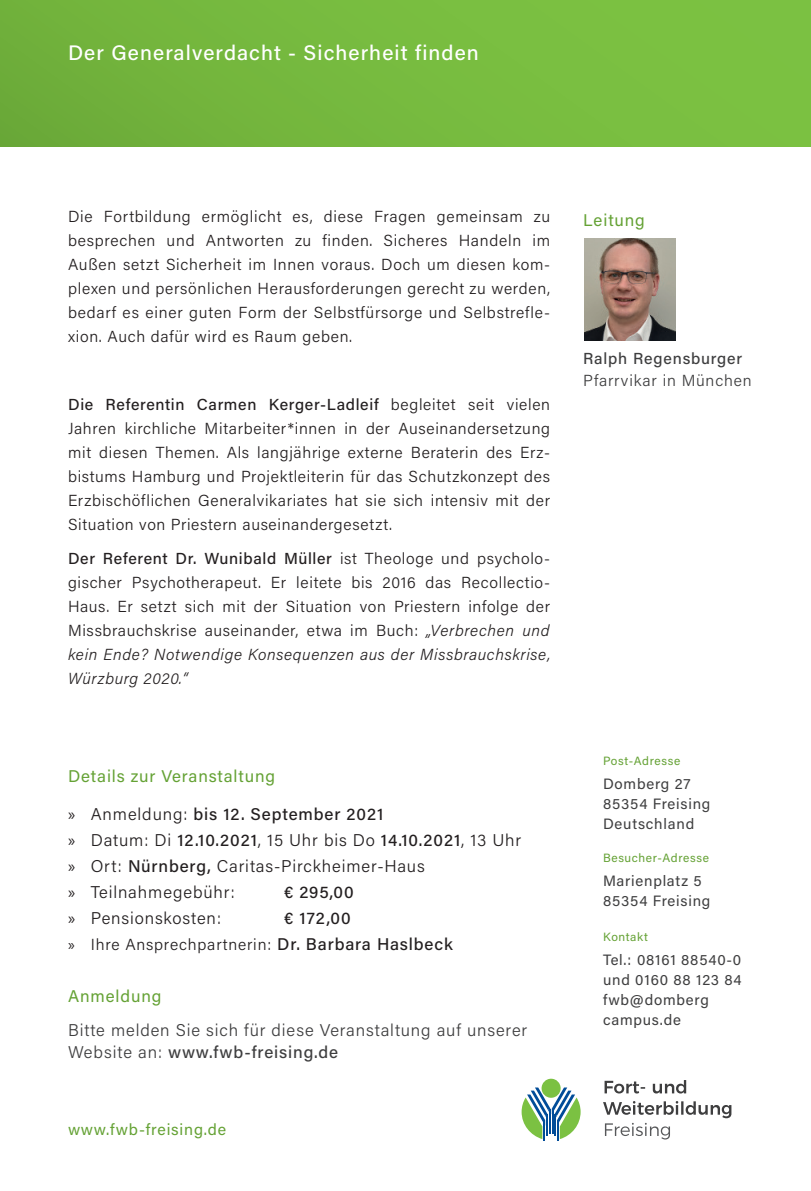
<style>
.page{position:relative;width:811px;height:1191px;background:#fff}
.page>*{position:absolute;margin:0;border:0;box-sizing:border-box;transform-origin:0 0}
.t1{font:21px "Acumin Variable Concept";letter-spacing:.075em;color:#fff}
.t2{font:17px "Acumin Variable Concept";letter-spacing:.06em;color:#231f20}
.Text{font:17px/22px "Acumin Variable Concept";letter-spacing:.06em;color:#3e3e3f}
.Überschrift_klein{font:17px "Acumin Variable Concept";letter-spacing:.07em;color:#65a235}
.Text-2{font:16px/24px "Acumin Variable Concept";letter-spacing:.05em;color:#231f20;text-align:justify}
.Überschrift_klein-2{font:16px/22px "Acumin Variable Concept";letter-spacing:.07em;color:#3e3e3f}
.Text-3{font:16px "Acumin Variable Concept";letter-spacing:.07em;color:#65a235}
.t3{font:15px/20px "Acumin Variable Concept";letter-spacing:.07em;color:#3e3e3f}
.überschrift{font:12px "Acumin Variable Concept";letter-spacing:.07em;color:#65a235}
.s1{font-family:"Myriad Pro"}
.s2{font-size:17px}
</style>
<div class="page">
<div style="left:0;top:0;width:811px;height:146px;background:linear-gradient(to right,#6faf3b,#7dc443)"></div>
<div style="left:541px;top:1078px;width:19px;height:19px;background:#7bc142;border-radius:50%"></div>
<svg style="left:521px;top:1087px;width:59px;height:53px"></svg>
<svg style="left:603px;top:1101px;width:128px;height:38px"></svg>
<svg style="left:604px;top:1080px;width:82px;height:13px"></svg>
<img style="left:584px;top:239px;width:91px;height:102px">
<p class="t1" style="left:68px;top:38px;width:412px">Der Generalverdacht - Sicherheit finden</p>
<p class="Text-2" style="left:68px;top:203px;width:483px">Die Fortbildung ermöglicht es, diese Fragen gemeinsam zu besprechen und Antworten zu finden. Sicheres Handeln im Außen setzt Sicherheit im Innen voraus. Doch um diesen kom&shy;plexen und persönlichen Herausforderungen gerecht zu werden, bedarf es einer guten Form der Selbstfürsorge und Selbstrefle&shy;xion. Auch dafür wird es Raum geben.</p>
<p class="Text-2" style="left:68px;top:391px;width:483px">Die Referentin Carmen Kerger-Ladleif begleitet seit vielen Jahren kirchliche Mitarbeiter*innen in der Auseinandersetzung mit diesen Themen. Als langjährige externe Beraterin des Erz&shy;bistums Hamburg und Projektleiterin für das Schutzkonzept des Erzbischöflichen Generalvikariates hat sie sich intensiv mit der Situation von Priestern auseinandergesetzt.</p>
<p class="Text-2" style="left:68px;top:545px;width:483px">Der Referent Dr. Wunibald Müller ist Theologe und psycholo&shy;gischer Psychotherapeut. Er leitete bis 2016 das Recollectio-Haus. Er setzt sich mit der Situation von Priestern infolge der Missbrauchskrise auseinander, etwa im Buch: „Verbrechen und kein Ende? Notwendige Konsequenzen aus der Missbrauchskrise, Würzburg 2020.“</p>
<p class="Überschrift_klein" style="left:68px;top:764px;width:208px">Details zur Veranstaltung</p>
<p class="t2" style="left:68px;top:802px;width:316px"><span class="s1">»</span> Anmeldung: bis 12. September 2021</p>
<p class="t2" style="left:68px;top:828px;width:454px"><span class="s1">»</span> Datum: Di 12.10.2021, 15 Uhr bis Do 14.10.2021, 13 Uhr</p>
<p class="t2" style="left:68px;top:854px;width:358px"><span class="s1">»</span> Ort: Nürnberg, Caritas-Pirckheimer-Haus</p>
<p class="t2" style="left:68px;top:880px;width:168px"><span class="s1">»</span> Teilnahmegebühr:</p>
<p class="t2" style="left:284px;top:880px;width:71px">€ 295,00</p>
<p class="t2" style="left:68px;top:906px;width:154px"><span class="s1">»</span> Pensionskosten:</p>
<p class="t2" style="left:284px;top:906px;width:68px">€ 172,00</p>
<p class="Text-2" style="left:68px;top:931px;width:385px"><span class="s1">»</span> Ihre Ansprechpartnerin: <span class="s2">Dr. Barbara Haslbeck</span></p>
<p class="Überschrift_klein" style="left:68px;top:984px;width:95px">Anmeldung</p>
<p class="Text" style="left:68px;top:1018px;width:460px">Bitte melden Sie sich für diese Veranstaltung auf unserer<br>Website an: www.fwb-freising.de</p>
<p class="Text-3" style="left:68px;top:1118px;width:159px">www.fwb-freising.de</p>
<p class="Überschrift_klein" style="left:583px;top:209px;width:63px">Leitung</p>
<p class="Überschrift_klein-2" style="left:583px;top:346px;width:170px">Ralph Regensburger<br>Pfarrvikar in München</p>
<p class="überschrift" style="left:603px;top:752px;width:79px">Post-Adresse</p>
<p class="t3" style="left:603px;top:772px;width:89px">Domberg 27</p>
<p class="t3" style="left:603px;top:792px;width:109px">85354 Freising</p>
<p class="t3" style="left:603px;top:812px;width:92px">Deutschland</p>
<p class="überschrift" style="left:603px;top:849px;width:107px">Besucher-Adresse</p>
<p class="t3" style="left:603px;top:870px;width:100px">Marienplatz 5</p>
<p class="t3" style="left:603px;top:890px;width:109px">85354 Freising</p>
<p class="überschrift" style="left:603px;top:928px;width:46px">Kontakt</p>
<p class="t3" style="left:603px;top:949px;width:139px">Tel.: 08161 88540-0</p>
<p class="t3" style="left:603px;top:969px;width:140px">und 0160 88 123 84</p>
<p class="t3" style="left:603px;top:989px;width:107px">fwb@domberg campus.de</p>
</div>
